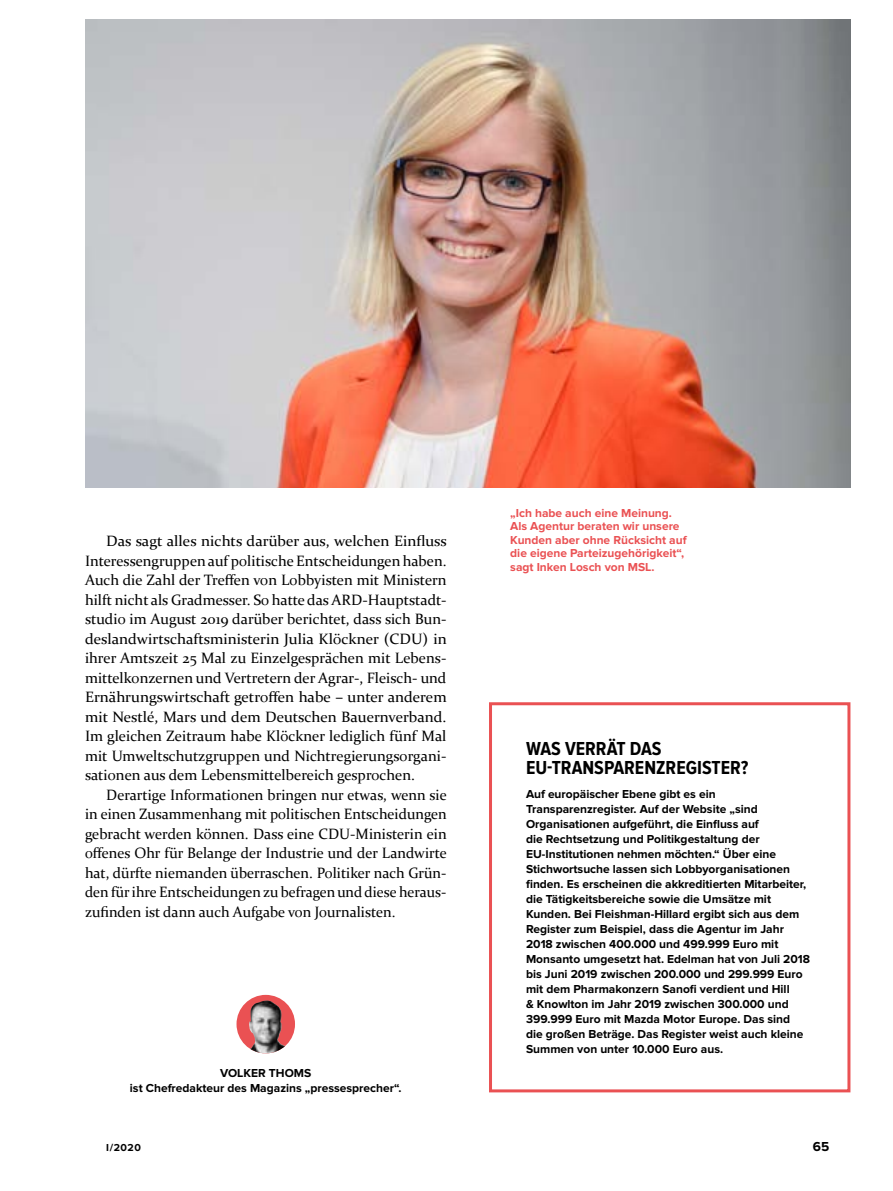
<style>
.page{position:relative;width:893px;height:1191px;background:#fff}
.page>*{position:absolute;margin:0;border:0;box-sizing:border-box;transform-origin:0 0}
.t1{font:700 19.5px/19.5px "Proxima Nova Cond";color:#000}
.t2{font:15px/19.5px "Constantia";color:#000;text-align:justify}
.t3{font:700 13.5px "Proxima Nova";color:#000}
.t4{font:700 12px/15px "Proxima Nova";color:#000;text-align:center}
.t5{font:700 12px/13.5px "Proxima Nova";color:#ea5153}
.t6{font:700 10.5px "Proxima Nova";color:#000}
</style>
<div class="page">
<img style="left:85px;top:20px;width:765px;height:468px">
<div style="left:236px;top:995px;width:59px;height:58px;background:#ea5153;border-radius:50%"></div>
<img style="left:249px;top:1000px;width:36px;height:53px">
<div style="left:489px;top:702px;width:361px;height:390px;border:3px solid #ea5153"></div>
<p class="t2" style="left:85px;top:530px;width:363px;text-indent:21px">Das sagt alles nichts darüber aus, welchen Einfluss Interessengruppen auf politische Entscheidungen haben.<br>Auch die Zahl der Treffen von Lobbyisten mit Ministern hilft nicht als Gradmesser. So hatte das ARD-Hauptstadt&shy;studio im August 2019 darüber berichtet, dass sich Bun&shy;deslandwirtschaftsministerin Julia Klöckner (CDU) in ihrer Amtszeit 25 Mal zu Einzelgesprächen mit Lebens&shy;mittelkonzernen und Vertretern der Agrar-, Fleisch- und Ernährungswirtschaft getroffen habe – unter anderem mit Nestlé, Mars und dem Deutschen Bauernverband.<br>Im gleichen Zeitraum habe Klöckner lediglich fünf Mal mit Umweltschutzgruppen und Nichtregierungsorgani&shy;sationen aus dem Lebensmittelbereich gesprochen.</p>
<p class="t2" style="left:85px;top:784px;width:363px;text-indent:21px">Derartige Informationen bringen nur etwas, wenn sie in einen Zusammenhang mit politischen Entscheidungen gebracht werden können. Dass eine CDU-Ministerin ein offenes Ohr für Belange der Industrie und der Landwirte hat, dürfte niemanden überraschen. Politiker nach Grün&shy;den für ihre Entscheidungen zu befragen und diese heraus&shy;zufinden ist dann auch Aufgabe von Journalisten.</p>
<p class="t4" style="left:130px;top:1066px;width:273px">VOLKER THOMS<br>ist Chefredakteur des Magazins „pressesprecher“.</p>
<p class="t5" style="left:510px;top:506px;width:178px">„Ich habe auch eine Meinung.<br>Als Agentur beraten wir unsere<br>Kunden aber ohne Rücksicht auf die eigene Parteizugehörigkeit“, sagt Inken Losch von MSL.</p>
<h1 class="t1" style="left:526px;top:739px;width:224px">WAS VERRÄT DAS<br>EU-TRANSPARENZREGISTER?</h1>
<p class="t4" style="left:526px;top:786px;width:285px;text-align:left">Auf europäischer Ebene gibt es ein Transparenzregister. Auf der Website „sind Organisationen aufgeführt, die Einfluss auf<br>die Rechtsetzung und Politikgestaltung der EU-Institutionen nehmen möchten.“ Über eine Stichwortsuche lassen sich Lobbyorganisationen finden. Es erscheinen die akkreditierten Mitarbeiter, die Tätigkeitsbereiche sowie die Umsätze mit Kunden. Bei Fleishman-Hillard ergibt sich aus dem Register zum Beispiel, dass die Agentur im Jahr 2018 zwischen 400.000 und 499.999 Euro mit Monsanto umgesetzt hat. Edelman hat von Juli 2018 bis Juni 2019 zwischen 200.000 und 299.999 Euro mit dem Pharmakonzern Sanofi verdient und Hill<br>&amp; Knowlton im Jahr 2019 zwischen 300.000 und 399.999 Euro mit Mazda Motor Europe. Das sind<br>die großen Beträge. Das Register weist auch kleine Summen von unter 10.000 Euro aus.</p>
<p class="t6" style="left:106px;top:1141px;width:36px">I/2020</p>
<p class="t3" style="left:813px;top:1138px;width:18px">65</p>
</div>
